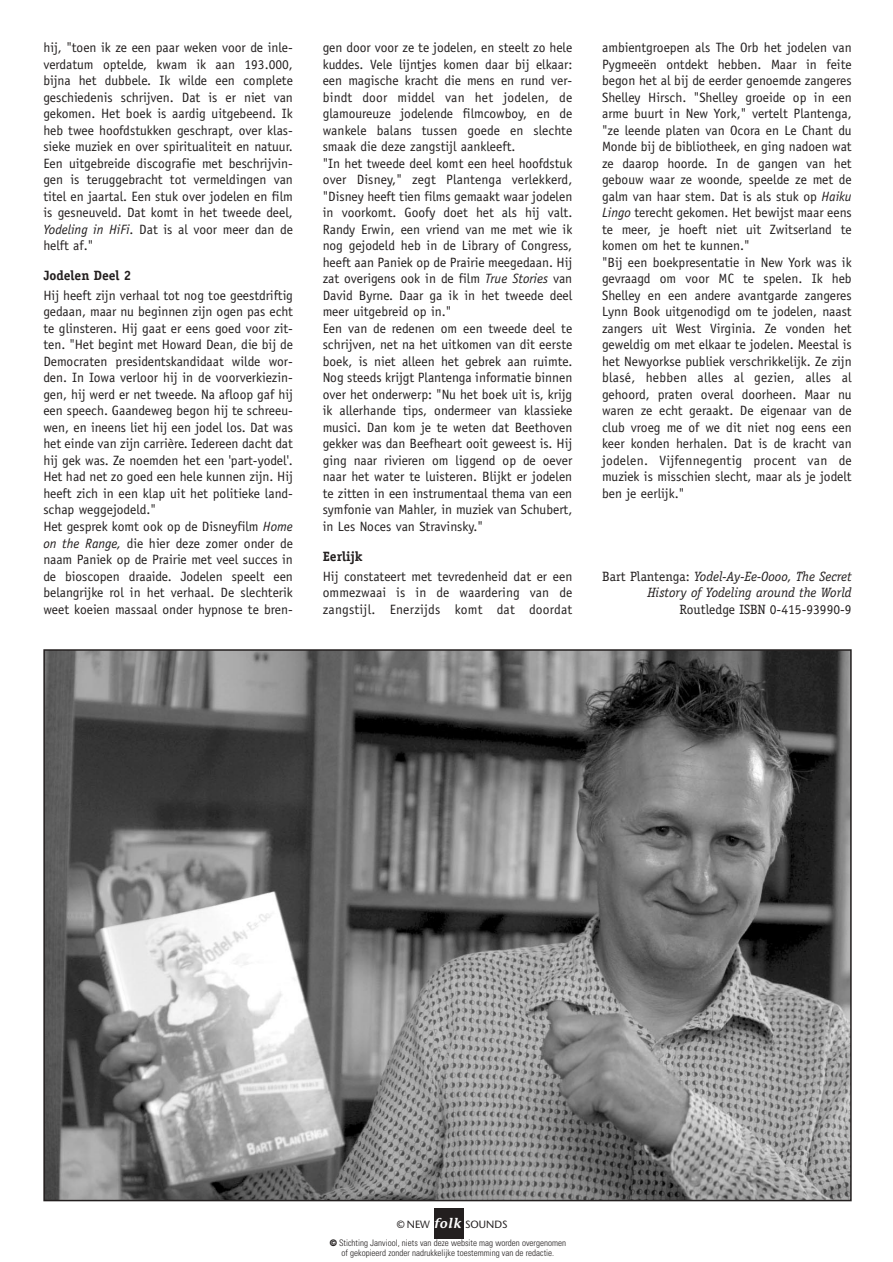
<style>
.page{position:relative;width:893px;height:1262px;background:#fff}
.page>*{position:absolute;margin:0;border:0;box-sizing:border-box;transform-origin:0 0}
.t1{font:13.5px/16.5px "Officina Sans";color:#231f1f}
.t2{font:italic 13.5px/16.5px "Officina Serif";color:#231f1f;text-align:right}
.t3{font:13.5px "Officina Serif";color:#231f1f}
.t4{font:700 13.5px "Officina Serif";color:#231f1f}
.t5{font:10.5px "Stone Sans";color:#231f1f}
.t6{font:300 condensed 9px/9.8px "Univers";color:#231f1f;text-align:center}
.s1{font-style:italic}
.s2{font-style:normal}
.s3{font-family:"Stone Informal";font-weight:600;font-style:italic;font-size:13.8px;color:#fff}
.s4{font-weight:900;font-stretch:expanded}
</style>
<div class="page">
<div style="left:433px;top:1208px;width:30px;height:30px;background:#231f1f"></div>
<img style="left:46px;top:652px;width:802px;height:546px">
<p class="t1" style="left:43px;top:41px;width:251px;text-align:justify">hij, "toen ik ze een paar weken voor de inle&shy;verdatum optelde, kwam ik aan 193.000, bijna het dubbele. Ik wilde een complete geschiedenis schrijven. Dat is er niet van gekomen. Het boek is aardig uitgebeend. Ik heb twee hoofdstukken geschrapt, over klas&shy;sieke muziek en over spiritualiteit en natuur.<br>Een uitgebreide discografie met beschrijvin&shy;gen is teruggebracht tot vermeldingen van titel en jaartal. Een stuk over jodelen en film is gesneuveld. Dat komt in het tweede deel, <span class="s1">Yodeling in HiFi</span>. Dat is al voor meer dan de helft af."</p>
<p class="t4" style="left:43px;top:271px;width:90px">Jodelen Deel 2</p>
<p class="t1" style="left:43px;top:288px;width:251px">Hij heeft zijn verhaal tot nog toe geestdriftig gedaan, maar nu beginnen zijn ogen pas echt te glinsteren. Hij gaat er eens goed voor zit&shy;ten. "Het begint met Howard Dean, die bij de Democraten presidentskandidaat wilde wor&shy;den. In Iowa verloor hij in de voorverkiezin&shy;gen, hij werd er net tweede. Na afloop gaf hij een speech. Gaandeweg begon hij te schreeu&shy;wen, en ineens liet hij een jodel los. Dat was het einde van zijn carrière. Iedereen dacht dat hij gek was. Ze noemden het een 'part-yodel'.<br>Het had net zo goed een hele kunnen zijn. Hij heeft zich in een klap uit het politieke land&shy;schap weggejodeld."<br>Het gesprek komt ook op de Disneyfilm <span class="s1">Home on the Range,</span> die hier deze zomer onder de naam Paniek op de Prairie met veel succes in de bioscopen draaide. Jodelen speelt een belangrijke rol in het verhaal. De slechterik weet koeien massaal onder hypnose te bren-</p>
<p class="t1" style="left:323px;top:41px;width:251px">gen door voor ze te jodelen, en steelt zo hele kuddes. Vele lijntjes komen daar bij elkaar: een magische kracht die mens en rund ver&shy;bindt door middel van het jodelen, de glamoureuze jodelende filmcowboy, en de wankele balans tussen goede en slechte smaak die deze zangstijl aankleeft.<br>"In het tweede deel komt een heel hoofdstuk over Disney," zegt Plantenga verlekkerd, "Disney heeft tien films gemaakt waar jodelen in voorkomt. Goofy doet het als hij valt.<br>Randy Erwin, een vriend van me met wie ik nog gejodeld heb in de Library of Congress, heeft aan Paniek op de Prairie meegedaan. Hij zat overigens ook in de film <span class="s1">True Stories</span> van David Byrne. Daar ga ik in het tweede deel meer uitgebreid op in."<br>Een van de redenen om een tweede deel te schrijven, net na het uitkomen van dit eerste boek, is niet alleen het gebrek aan ruimte.<br>Nog steeds krijgt Plantenga informatie binnen over het onderwerp: "Nu het boek uit is, krijg ik allerhande tips, ondermeer van klassieke musici. Dan kom je te weten dat Beethoven gekker was dan Beefheart ooit geweest is. Hij ging naar rivieren om liggend op de oever naar het water te luisteren. Blijkt er jodelen te zitten in een instrumentaal thema van een symfonie van Mahler, in muziek van Schubert, in Les Noces van Stravinsky."</p>
<p class="t4" style="left:323px;top:551px;width:41px">Eerlijk</p>
<p class="t1" style="left:323px;top:569px;width:251px;text-align:justify">Hij constateert met tevredenheid dat er een ommezwaai is in de waardering van de zangstijl. Enerzijds komt dat doordat</p>
<p class="t1" style="left:602px;top:41px;width:251px">ambientgroepen als The Orb het jodelen van Pygmeeën ontdekt hebben. Maar in feite begon het al bij de eerder genoemde zangeres Shelley Hirsch. "Shelley groeide op in een arme buurt in New York," vertelt Plantenga, "ze leende platen van Ocora en Le Chant du Monde bij de bibliotheek, en ging nadoen wat ze daarop hoorde. In de gangen van het gebouw waar ze woonde, speelde ze met de galm van haar stem. Dat is als stuk op <span class="s1">Haiku Lingo</span> terecht gekomen. Het bewijst maar eens te meer, je hoeft niet uit Zwitserland te komen om het te kunnen."<br>"Bij een boekpresentatie in New York was ik gevraagd om voor MC te spelen. Ik heb Shelley en een andere avantgarde zangeres Lynn Book uitgenodigd om te jodelen, naast zangers uit West Virginia. Ze vonden het geweldig om met elkaar te jodelen. Meestal is het Newyorkse publiek verschrikkelijk. Ze zijn blasé, hebben alles al gezien, alles al gehoord, praten overal doorheen. Maar nu waren ze echt geraakt. De eigenaar van de club vroeg me of we dit niet nog eens een keer konden herhalen. Dat is de kracht van jodelen. Vijfennegentig procent van de muziek is misschien slecht, maar als je jodelt ben je eerlijk."</p>
<p class="t2" style="left:602px;top:569px;width:251px"><span class="s2">Bart Plantenga:</span> Yodel-Ay-Ee-Oooo, The Secret<br>History of Yodeling around the World</p>
<p class="t3" style="left:679px;top:604px;width:174px">Routledge ISBN 0-415-93990-9</p>
<p class="t5" style="left:397px;top:1220px;width:112px">© NEW <span class="s3">folk</span> SOUNDS</p>
<p class="t6" style="left:329px;top:1239px;width:238px"><span class="s4">©</span> Stichting Janviool, niets van deze website mag worden overgenomen of gekopieerd zonder nadrukkelijke toestemming van de redactie.</p>
</div>
